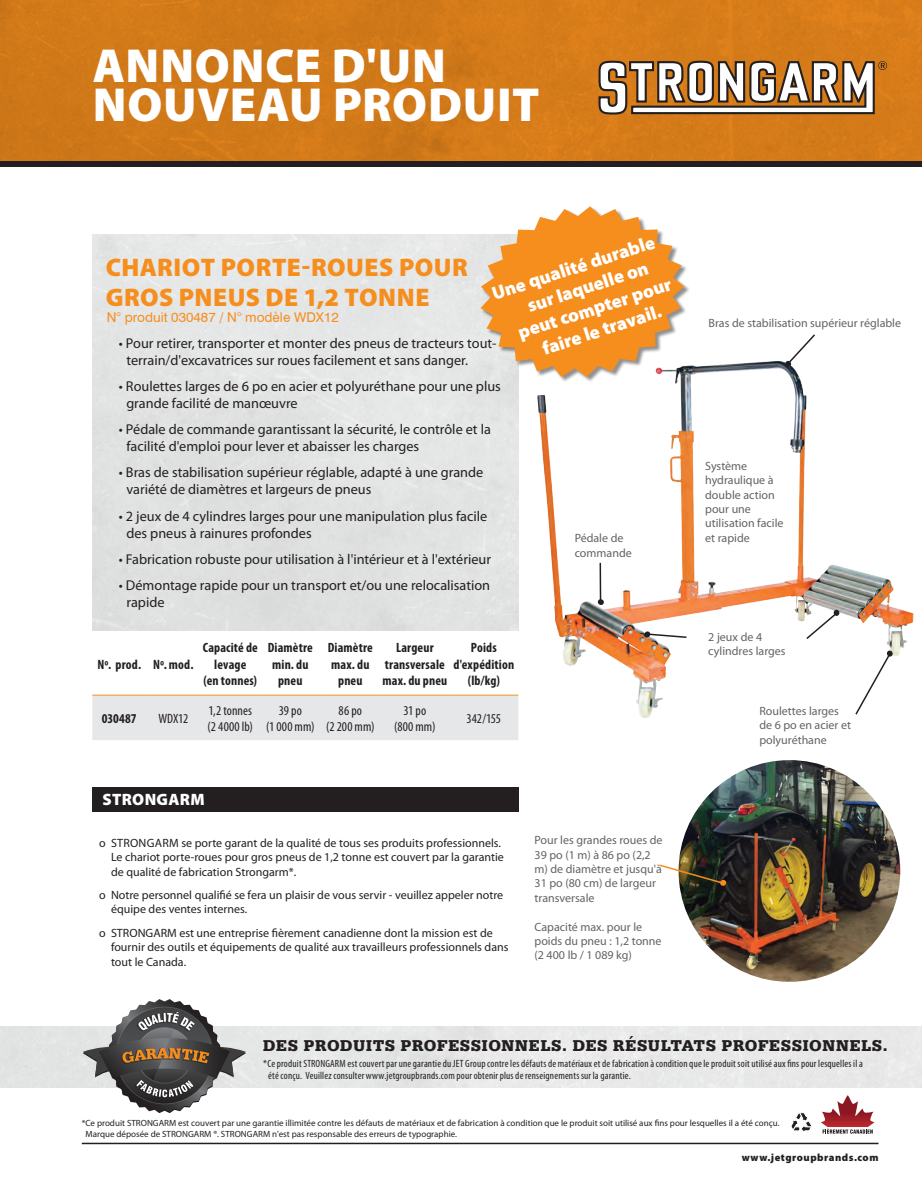
<style>
.page{position:relative;width:922px;height:1190px;background:#fff}
.page>*{position:absolute;margin:0;border:0;box-sizing:border-box;transform-origin:0 0}
.t1{font:900 48px/39px "Myriad Pro";letter-spacing:.015em;color:#fff}
.t2{font:900 25.5px/30px "Myriad Pro";letter-spacing:.02em;color:#f68e1e}
.t3{font:900 18.75px "Myriad Pro";color:#fff}
.t4{font:900 16.5px "Serifa BT";letter-spacing:.04em;color:#231f20}
.t5{font:900 16.5px "Myriad Pro";letter-spacing:.02em;color:#fff}
.t6{font:14.25px/17.1px "Myriad Pro";color:#231f20}
.t7{font:700 condensed 13.5px/16.2px "Myriad Pro";letter-spacing:.01em;color:#231f20;text-align:center}
.t8{font:condensed 13.5px/16.2px "Myriad Pro";letter-spacing:.005em;color:#231f20;text-align:center}
.t9{font:13.5px "Swiss 721 BT";color:#f68e1e}
.t10{font:12px/14.4px "Myriad Pro";color:#231f20}
.t11{font:12px/14.4px "Myriad Pro";color:#636366}
.t12{font:condensed 10.5px/12px "Myriad Pro";letter-spacing:.015em;color:#231f20}
.t13{font:900 10.5px "Myriad Pro";letter-spacing:.05em;color:#231f20}
.t14{font:9px/11.2px "Myriad Pro";color:#231f20}
</style>
<div class="page">
<div style="left:0;top:0;width:922px;height:161px;background:#d37a19"></div>
<div style="left:0;top:161px;width:922px;height:6px;background:#231f20"></div>
<svg style="left:791px;top:1112px;width:20px;height:20px"></svg>
<div style="left:92px;top:787px;width:426px;height:25px;background:#231f20"></div>
<svg style="left:597px;top:60px;width:290px;height:56px"></svg>
<img style="left:537px;top:361px;width:377px;height:357px">
<svg style="left:805px;top:611px;width:33px;height:29px"></svg>
<div style="left:833px;top:609px;width:6px;height:7px;background:#231f20;border-radius:50%"></div>
<svg style="left:785px;top:334px;width:31px;height:33px"></svg>
<svg style="left:644px;top:631px;width:44px;height:8px"></svg>
<hr style="left:599px;top:563px;width:2px;height:38px;background:#231f20">
<svg style="left:597px;top:599px;width:7px;height:6px"></svg>
<svg style="left:854px;top:650px;width:39px;height:66px"></svg>
<img style="left:678px;top:760px;width:222px;height:221px;border-radius:111px">
<svg style="left:659px;top:863px;width:67px;height:23px"></svg>
<svg style="left:83px;top:999px;width:163px;height:114px"></svg>
<svg style="left:821px;top:1095px;width:53px;height:38px"></svg>
<div style="left:92px;top:695px;width:426px;height:45px;background:#e6e7e9"></div>
<hr style="left:92px;top:694px;width:54px;height:1px;background:#f68e1e">
<hr style="left:146px;top:694px;width:54px;height:1px;background:#f68e1e">
<hr style="left:200px;top:694px;width:60px;height:1px;background:#f68e1e">
<hr style="left:260px;top:694px;width:60px;height:1px;background:#f68e1e">
<hr style="left:320px;top:694px;width:60px;height:1px;background:#f68e1e">
<hr style="left:380px;top:694px;width:69px;height:1px;background:#f68e1e">
<hr style="left:449px;top:694px;width:69px;height:1px;background:#f68e1e">
<div style="left:480px;top:206px;width:210px;height:176px;background:#231f20;opacity:.5"></div>
<svg style="left:480px;top:206px;width:204px;height:171px"></svg>
<hr style="left:82px;top:1142px;width:796px;height:2px;background:#231f20">
<h1 class="t1" style="left:93px;top:45px;width:448px">ANNONCE D'UN<br>NOUVEAU PRODUIT</h1>
<h3 class="t3" style="left:489px;top:282px;width:172px;rotate:-18deg">Une qualité durable</h3>
<h2 class="t2" style="left:106px;top:251px;width:364px">CHARIOT PORTE-ROUES POUR<br>GROS PNEUS DE 1,2 TONNE</h2>
<h3 class="t3" style="left:524px;top:294px;width:128px;rotate:-18deg">sur laquelle on</h3>
<h3 class="t3" style="left:514px;top:321px;width:162px;rotate:-18deg">peut compter pour</h3>
<h3 class="t3" style="left:539px;top:337px;width:126px;rotate:-18deg">faire le travail.</h3>
<p class="t9" style="left:107px;top:308px;width:233px">N° produit 030487 / N° modèle WDX12</p>
<p class="t11" style="left:708px;top:316px;width:194px">Bras de stabilisation supérieur réglable</p>
<p class="t6" style="left:126px;top:334px;width:372px;text-indent:-7px">• Pour retirer, transporter et monter des pneus de tracteurs tout&shy;terrain/d'excavatrices sur roues facilement et sans danger.</p>
<p class="t6" style="left:126px;top:377px;width:376px;text-indent:-7px">• Roulettes larges de 6 po en acier et polyuréthane pour une plus grande facilité de manœuvre</p>
<p class="t6" style="left:126px;top:420px;width:366px;text-indent:-7px">• Pédale de commande garantissant la sécurité, le contrôle et la facilité d'emploi pour lever et abaisser les charges</p>
<p class="t6" style="left:126px;top:464px;width:358px;text-indent:-7px">• Bras de stabilisation supérieur réglable, adapté à une grande variété de diamètres et largeurs de pneus</p>
<p class="t6" style="left:126px;top:507px;width:362px;text-indent:-7px">• 2 jeux de 4 cylindres larges pour une manipulation plus facile des pneus à rainures profondes</p>
<p class="t6" style="left:119px;top:550px;width:374px">• Fabrication robuste pour utilisation à l'intérieur et à l'extérieur</p>
<p class="t6" style="left:126px;top:576px;width:365px;text-indent:-7px">• Démontage rapide pour un transport et/ou une relocalisation rapide</p>
<p class="t11" style="left:705px;top:458px;width:80px">Système hydraulique à double action pour une utilisation facile</p>
<p class="t11" style="left:575px;top:531px;width:50px">Pédale de</p>
<p class="t11" style="left:705px;top:530px;width:46px">et rapide</p>
<p class="t11" style="left:575px;top:545px;width:59px">commande</p>
<p class="t7" style="left:97px;top:655px;width:98px">No. prod. No. mod.</p>
<p class="t7" style="left:203px;top:639px;width:57px">Capacité de levage<br>(en tonnes)</p>
<p class="t7" style="left:268px;top:639px;width:47px">Diamètre min. du pneu</p>
<p class="t7" style="left:328px;top:639px;width:47px">Diamètre max. du pneu</p>
<p class="t7" style="left:382px;top:639px;width:66px">Largeur transversale max. du pneu</p>
<p class="t7" style="left:453px;top:639px;width:62px">Poids d'expédition (lb/kg)</p>
<p class="t7" style="left:102px;top:710px;width:36px">030487</p>
<p class="t8" style="left:158px;top:710px;width:31px">WDX12</p>
<p class="t8" style="left:208px;top:702px;width:47px;text-align:left">1,2 tonnes (2 4000 lb)</p>
<p class="t8" style="left:266px;top:702px;width:50px">39 po<br>(1 000 mm)</p>
<p class="t8" style="left:326px;top:702px;width:50px">86 po<br>(2 200 mm)</p>
<p class="t8" style="left:394px;top:702px;width:43px">31 po (800 mm)</p>
<p class="t8" style="left:467px;top:710px;width:36px">342/155</p>
<p class="t5" style="left:103px;top:788px;width:104px">STRONGARM</p>
<p class="t10" style="left:111px;top:835px;width:394px;text-indent:-12px">o STRONGARM se porte garant de la qualité de tous ses produits professionnels.<br>Le chariot porte-roues pour gros pneus de 1,2 tonne est couvert par la garantie de qualité de fabrication Strongarm*.</p>
<p class="t10" style="left:111px;top:887px;width:394px;text-indent:-12px">o Notre personnel qualifié se fera un plaisir de vous servir - veuillez appeler notre équipe des ventes internes.</p>
<p class="t10" style="left:111px;top:925px;width:399px;text-indent:-12px">o STRONGARM est une entreprise fièrement canadienne dont la mission est de fournir des outils et équipements de qualité aux travailleurs professionnels dans tout le Canada.</p>
<p class="t11" style="left:534px;top:832px;width:130px">Pour les grandes roues de<br>39 po (1 m) à 86 po (2,2 m) de diamètre et jusqu'à<br>31 po (80 cm) de largeur transversale</p>
<p class="t11" style="left:534px;top:919px;width:129px">Capacité max. pour le poids du pneu : 1,2 tonne (2 400 lb / 1 089 kg)</p>
<p class="t11" style="left:708px;top:629px;width:79px">2 jeux de 4 cylindres larges</p>
<p class="t11" style="left:759px;top:703px;width:93px">Roulettes larges de 6 po en acier et polyuréthane</p>
<p class="t4" style="left:263px;top:1035px;width:626px">DES PRODUITS PROFESSIONNELS. DES RÉSULTATS PROFESSIONNELS.</p>
<p class="t12" style="left:268px;top:1056px;width:596px;text-indent:-5px">*Ce produit STRONGARM est couvert par une garantie du JET Group contre les défauts de matériaux et de fabrication à condition que le produit soit utilisé aux fins pour lesquelles il a été conçu. Veuillez consulter www.jetgroupbrands.com pour obtenir plus de renseignements sur la garantie.</p>
<p class="t14" style="left:86px;top:1117px;width:695px;text-indent:-4px">*Ce produit STRONGARM est couvert par une garantie illimitée contre les défauts de matériaux et de fabrication à condition que le produit soit utilisé aux fins pour lesquelles il a été conçu.<br>Marque déposée de STRONGARM ®. STRONGARM n'est pas responsable des erreurs de typographie.</p>
<p class="t13" style="left:741px;top:1150px;width:138px">www.jetgroupbrands.com</p>
</div>
